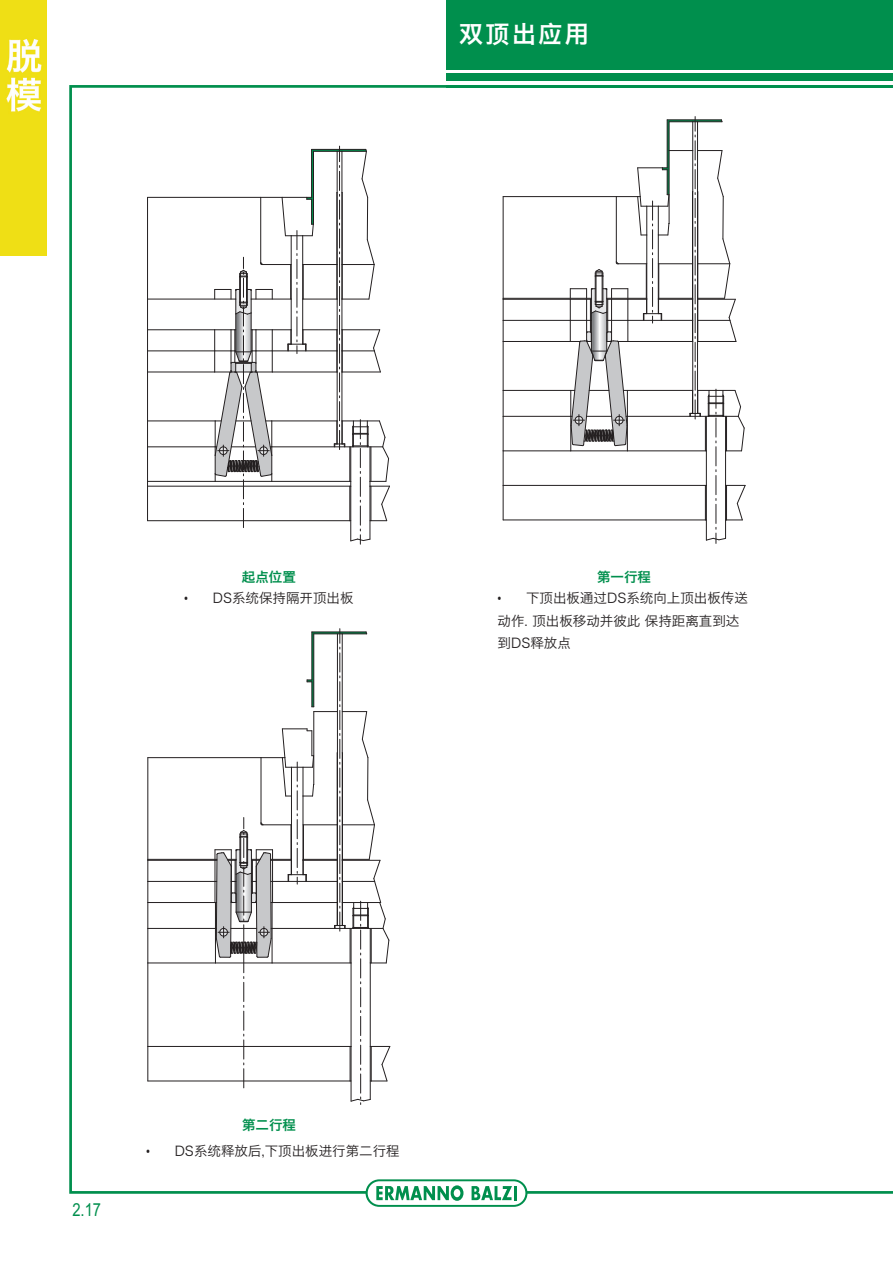
<style>
.page{position:relative;width:893px;height:1263px;background:#fff}
.page>*{position:absolute;margin:0;border:0;box-sizing:border-box;transform-origin:0 0}
.t1{font:24px "Hiragino Sans GB W6";letter-spacing:.1em;color:#fff}
.t2{font:18px "Arial Narrow";color:#008f4d}
.t3{font:13.5px/22.5px "Hiragino Sans GB W3";color:#231f20}
.t4{font:13.5px "Hiragino Sans GB W6";color:#008f4d}
.s1{font-family:"Arial Narrow"}
</style>
<div class="page">
<svg style="left:366px;top:1179px;width:161px;height:28px"></svg>
<hr style="left:526px;top:1191px;width:367px;height:3px;background:#008f4d">
<div style="left:446px;top:0;width:447px;height:69px;background:#008f4d"></div>
<div style="left:446px;top:73px;width:447px;height:8px;background:#008f4d"></div>
<hr style="left:446px;top:85px;width:447px;height:3px;background:#008f4d">
<svg style="left:69px;top:85px;width:380px;height:1110px"></svg>
<img style="left:0;top:0;width:47px;height:255px">
<hr style="left:147px;top:299px;width:1px;height:31px;background:#231f20">
<hr style="left:148px;top:520px;width:202px;height:1px;background:#231f20">
<hr style="left:148px;top:299px;width:88px;height:1px;background:#231f20">
<hr style="left:148px;top:372px;width:67px;height:1px;background:#231f20">
<hr style="left:148px;top:447px;width:67px;height:1px;background:#231f20">
<hr style="left:148px;top:351px;width:67px;height:1px;background:#231f20">
<hr style="left:148px;top:329px;width:67px;height:1px;background:#231f20">
<hr style="left:147px;top:197px;width:1px;height:102px;background:#231f20">
<hr style="left:147px;top:486px;width:1px;height:35px;background:#231f20">
<hr style="left:148px;top:481px;width:67px;height:1px;background:#231f20">
<hr style="left:148px;top:421px;width:67px;height:1px;background:#231f20">
<svg style="left:147px;top:330px;width:1px;height:42px"></svg>
<hr style="left:147px;top:372px;width:1px;height:49px;background:#231f20">
<svg style="left:147px;top:421px;width:1px;height:26px"></svg>
<hr style="left:147px;top:447px;width:1px;height:34px;background:#231f20">
<hr style="left:148px;top:197px;width:113px;height:1px;background:#231f20">
<hr style="left:148px;top:486px;width:203px;height:1px;background:#231f20">
<svg style="left:214px;top:146px;width:176px;height:398px"></svg>
<hr style="left:503px;top:485px;width:203px;height:1px;background:#231f20">
<hr style="left:503px;top:196px;width:113px;height:1px;background:#231f20">
<hr style="left:503px;top:451px;width:1px;height:34px;background:#231f20">
<hr style="left:503px;top:416px;width:1px;height:35px;background:#231f20">
<svg style="left:503px;top:391px;width:1px;height:25px"></svg>
<hr style="left:503px;top:341px;width:1px;height:49px;background:#231f20">
<hr style="left:503px;top:390px;width:68px;height:1px;background:#231f20">
<hr style="left:503px;top:451px;width:68px;height:1px;background:#231f20">
<hr style="left:503px;top:485px;width:1px;height:35px;background:#231f20">
<hr style="left:503px;top:197px;width:1px;height:101px;background:#231f20">
<hr style="left:503px;top:299px;width:67px;height:1px;background:#231f20">
<hr style="left:503px;top:320px;width:67px;height:1px;background:#231f20">
<hr style="left:503px;top:416px;width:68px;height:1px;background:#231f20">
<hr style="left:503px;top:341px;width:67px;height:1px;background:#231f20">
<hr style="left:503px;top:298px;width:88px;height:1px;background:#231f20">
<hr style="left:503px;top:520px;width:202px;height:1px;background:#231f20">
<svg style="left:503px;top:299px;width:1px;height:42px"></svg>
<svg style="left:570px;top:117px;width:176px;height:426px"></svg>
<hr style="left:148px;top:1081px;width:202px;height:1px;background:#231f20">
<hr style="left:148px;top:859px;width:69px;height:1px;background:#231f20">
<hr style="left:148px;top:902px;width:67px;height:1px;background:#231f20">
<hr style="left:148px;top:928px;width:67px;height:1px;background:#231f20">
<hr style="left:148px;top:881px;width:67px;height:1px;background:#231f20">
<hr style="left:148px;top:860px;width:67px;height:1px;background:#231f20">
<hr style="left:148px;top:758px;width:1px;height:101px;background:#231f20">
<hr style="left:148px;top:1046px;width:1px;height:35px;background:#231f20">
<hr style="left:148px;top:963px;width:67px;height:1px;background:#231f20">
<svg style="left:148px;top:859px;width:1px;height:69px"></svg>
<hr style="left:148px;top:928px;width:1px;height:35px;background:#231f20">
<hr style="left:148px;top:963px;width:1px;height:83px;background:#231f20">
<hr style="left:148px;top:757px;width:113px;height:1px;background:#231f20">
<hr style="left:148px;top:1046px;width:203px;height:1px;background:#231f20">
<svg style="left:215px;top:629px;width:175px;height:475px"></svg>
<h1 class="t1" style="left:459px;top:18px;width:131px">双顶出应用</h1>
<p class="t4" style="left:242px;top:568px;width:55px">起点位置</p>
<p class="t4" style="left:597px;top:568px;width:55px">第一行程</p>
<p class="t3" style="left:184px;top:587px;width:171px"><span class="s1">•</span> DS系统保持隔开顶出板</p>
<p class="t3" style="left:498px;top:587px;width:252px"><span class="s1">•</span> 下顶出板通过DS系统向上顶出板传送动作. 顶出板移动并彼此 保持距离直到达到DS释放点</p>
<h2 class="t2" style="left:72px;top:1199px;width:30px">2.17</h2>
<p class="t4" style="left:242px;top:1116px;width:55px">第二行程</p>
<p class="t3" style="left:146px;top:1140px;width:255px"><span class="s1">•</span> DS系统释放后,下顶出板进行第二行程</p>
</div>
